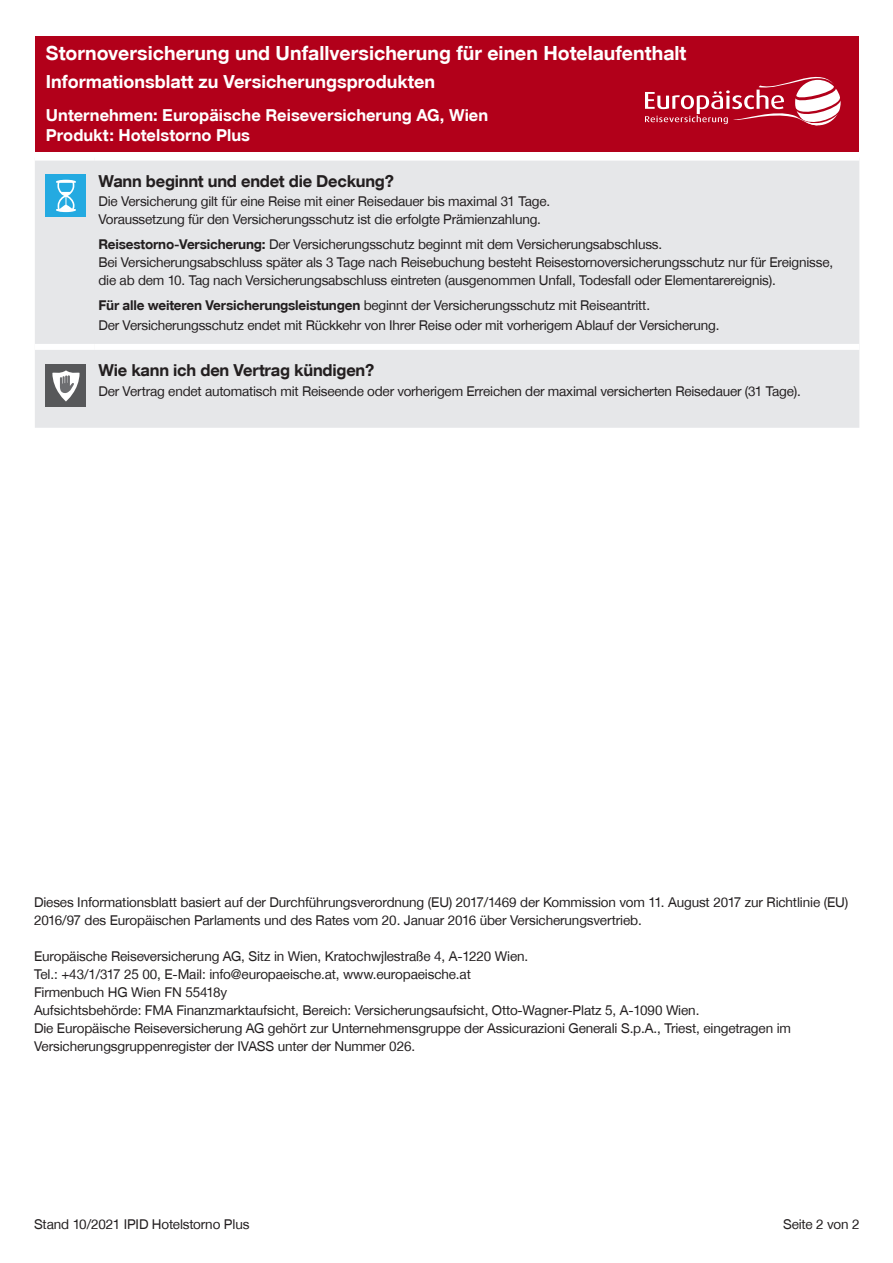
<style>
.page{position:relative;width:893px;height:1263px;background:#fff}
.page>*{position:absolute;margin:0;border:0;box-sizing:border-box;transform-origin:0 0}
.t1{font:19.5px "Helvetica Fet";color:#fff}
.t2{font:18px "Helvetica Fet";color:#fff}
.t3{font:16.5px/19.8px "Helvetica Fet";color:#fff}
.Überschrift_2_-_Frag{font:16.5px "Helvetica Fet";letter-spacing:-.015em;color:#231f20}
.Fließtext_ohne_Aufz{font:13.5px/18px "Helvetica Nor";letter-spacing:-.015em;color:#231f20}
.Impressium{font:13.5px/18px "Helvetica Nor";letter-spacing:-.01em;color:#231f20}
.Covered_bullets{font:13.5px "Helvetica Nor";letter-spacing:-.015em;color:#231f20}
.s1{font-family:"Helvetica Fet"}
</style>
<div class="page">
<div style="left:35px;top:161px;width:824px;height:267px;background:#e6e7e9"></div>
<div style="left:35px;top:344px;width:59px;height:6px;background:#fff"></div>
<div style="left:94px;top:344px;width:765px;height:6px;background:#fff"></div>
<div style="left:45px;top:175px;width:41px;height:42px;background:#24aae1"></div>
<svg style="left:56px;top:180px;width:20px;height:32px"></svg>
<div style="left:45px;top:364px;width:41px;height:42px;background:#57585a"></div>
<svg style="left:52px;top:370px;width:28px;height:31px"></svg>
<div style="left:35px;top:36px;width:824px;height:116px;background:#b2001a"></div>
<svg style="left:645px;top:76px;width:196px;height:50px"></svg>
<h1 class="t1" style="left:46px;top:41px;width:642px">Stornoversicherung und Unfallversicherung für einen Hotelaufenthalt</h1>
<h2 class="t2" style="left:46px;top:71px;width:391px">Informationsblatt zu Versicherungsprodukten</h2>
<p class="t3" style="left:46px;top:105px;width:444px">Unternehmen: Europäische Reiseversicherung AG, Wien<br>Produkt: Hotelstorno Plus</p>
<p class="Überschrift_2_-_Frag" style="left:98px;top:171px;width:297px">Wann beginnt und endet die Deckung?</p>
<p class="Fließtext_ohne_Aufz" style="left:98px;top:193px;width:453px">Die Versicherung gilt für eine Reise mit einer Reisedauer bis maximal 31 Tage.<br>Voraussetzung für den Versicherungsschutz ist die erfolgte Prämienzahlung.</p>
<p class="Fließtext_ohne_Aufz" style="left:98px;top:235px;width:736px"><span class="s1">Reisestorno-Versicherung:</span> Der Versicherungsschutz beginnt mit dem Versicherungsabschluss.<br>Bei Versicherungsabschluss später als 3 Tage nach Reisebuchung besteht Reisestornoversicherungsschutz nur für Ereignisse, die ab dem 10. Tag nach Versicherungsabschluss eintreten (ausgenommen Unfall, Todesfall oder Elementarereignis).</p>
<p class="Fließtext_ohne_Aufz" style="left:98px;top:296px;width:553px"><span class="s1">Für alle weiteren Versicherungsleistungen</span> beginnt der Versicherungsschutz mit Reiseantritt.</p>
<p class="Fließtext_ohne_Aufz" style="left:98px;top:316px;width:623px">Der Versicherungsschutz endet mit Rückkehr von Ihrer Reise oder mit vorherigem Ablauf der Versicherung.</p>
<p class="Überschrift_2_-_Frag" style="left:98px;top:360px;width:277px">Wie kann ich den Vertrag kündigen?</p>
<p class="Covered_bullets" style="left:98px;top:383px;width:704px">Der Vertrag endet automatisch mit Reiseende oder vorherigem Erreichen der maximal versicherten Reisedauer (31 Tage).</p>
<p class="Impressium" style="left:34px;top:893px;width:816px">Dieses Informationsblatt basiert auf der Durchführungsverordnung (EU) 2017/1469 der Kommission vom 11. August 2017 zur Richtlinie (EU)<br>2016/97 des Europäischen Parlaments und des Rates vom 20. Januar 2016 über Versicherungsvertrieb.</p>
<p class="Impressium" style="left:34px;top:947px;width:496px">Europäische Reiseversicherung AG, Sitz in Wien, Kratochwjlestraße 4, A-1220 Wien.</p>
<p class="Impressium" style="left:34px;top:965px;width:438px">Tel.: +43/1/317 25 00, E-Mail: info@europaeische.at, www.europaeische.at</p>
<p class="Impressium" style="left:34px;top:983px;width:195px">Firmenbuch HG Wien FN 55418y</p>
<p class="Impressium" style="left:34px;top:1001px;width:667px">Aufsichtsbehörde: FMA Finanzmarktaufsicht, Bereich: Versicherungsaufsicht, Otto-Wagner-Platz 5, A-1090 Wien.</p>
<p class="Impressium" style="left:34px;top:1019px;width:758px">Die Europäische Reiseversicherung AG gehört zur Unternehmensgruppe der Assicurazioni Generali S.p.A., Triest, eingetragen im<br>Versicherungsgruppenregister der IVASS unter der Nummer 026.</p>
<p class="Fließtext_ohne_Aufz" style="left:34px;top:1215px;width:217px">Stand 10/2021 IPID Hotelstorno Plus</p>
<p class="Fließtext_ohne_Aufz" style="left:783px;top:1215px;width:78px">Seite 2 von 2</p>
</div>
